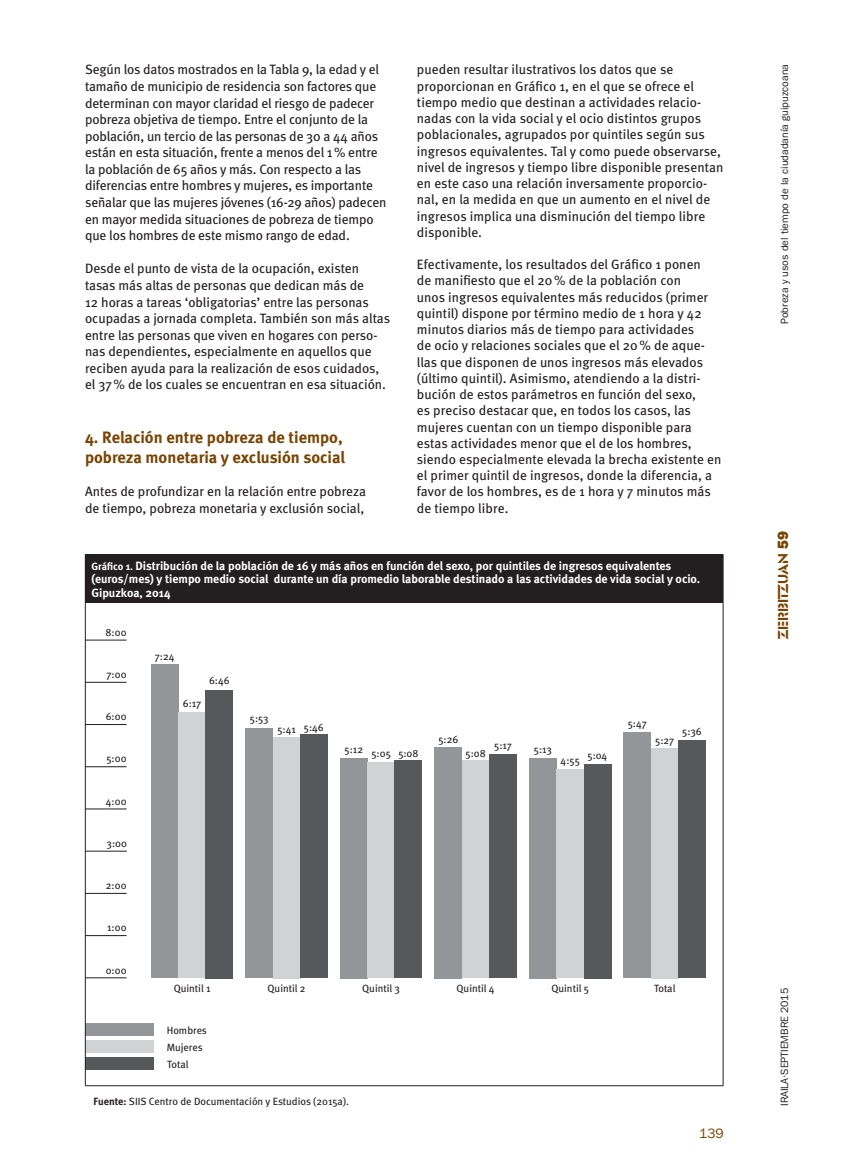
<style>
.page{position:relative;width:851px;height:1170px;background:#fff}
.page>*{position:absolute;margin:0;border:0;box-sizing:border-box;transform-origin:0 0}
.Tit01{font:700 16.5px/20.1px "Meta";color:#794400}
.t1{font:15px "Glaser Ste D";color:#794400}
.Texto{font:13.5px/16.2px "Meta";color:#231f20}
.t2{font:13.5px "Franklin Gothic IT Cby BT";color:#794400}
.GrafTIT{font:700 12px/13.5px "Meta";color:#fff}
.GrafTXT{font:10.5px "Meta";color:#231f20}
.GrafFuente{font:10.5px "Meta";color:#231f20}
.t3{font:10.5px "Franklin Gothic";color:#231f20}
.t4{font:10.5px "Franklin Gothic IT Cby BT";color:#231f20}
.s1{font-size:10.5px}
.s2{font-weight:700}
.s3{font-family:"Franklin Gothic";font-weight:800}
</style>
<div class="page">
<hr style="left:85px;top:682px;width:41px;height:1px;background:#231f20">
<hr style="left:85px;top:639px;width:41px;height:1px;background:#231f20">
<hr style="left:85px;top:724px;width:41px;height:1px;background:#231f20">
<hr style="left:85px;top:766px;width:41px;height:1px;background:#231f20">
<hr style="left:85px;top:808px;width:41px;height:1px;background:#231f20">
<hr style="left:85px;top:850px;width:42px;height:1px;background:#231f20">
<hr style="left:85px;top:893px;width:41px;height:1px;background:#231f20">
<hr style="left:85px;top:935px;width:41px;height:1px;background:#231f20">
<hr style="left:85px;top:977px;width:41px;height:1px;background:#231f20">
<div style="left:151px;top:664px;width:27px;height:314px;background:#939598"></div>
<div style="left:178px;top:712px;width:28px;height:266px;background:#d1d2d4"></div>
<div style="left:206px;top:690px;width:27px;height:288px;background:#57585a"></div>
<div style="left:85px;top:1023px;width:68px;height:12px;background:#939598"></div>
<div style="left:85px;top:1040px;width:68px;height:12px;background:#d1d2d4"></div>
<div style="left:85px;top:1056px;width:68px;height:13px;background:#57585a"></div>
<div style="left:245px;top:728px;width:28px;height:250px;background:#939598"></div>
<div style="left:273px;top:736px;width:27px;height:242px;background:#d1d2d4"></div>
<div style="left:300px;top:734px;width:27px;height:244px;background:#57585a"></div>
<div style="left:340px;top:758px;width:27px;height:220px;background:#939598"></div>
<div style="left:367px;top:762px;width:28px;height:216px;background:#d1d2d4"></div>
<div style="left:395px;top:760px;width:27px;height:218px;background:#57585a"></div>
<div style="left:434px;top:747px;width:28px;height:231px;background:#939598"></div>
<div style="left:462px;top:760px;width:27px;height:218px;background:#d1d2d4"></div>
<div style="left:489px;top:754px;width:27px;height:224px;background:#57585a"></div>
<div style="left:529px;top:758px;width:27px;height:220px;background:#939598"></div>
<div style="left:556px;top:769px;width:27px;height:209px;background:#d1d2d4"></div>
<div style="left:583px;top:764px;width:28px;height:214px;background:#57585a"></div>
<div style="left:623px;top:732px;width:28px;height:246px;background:#939598"></div>
<div style="left:651px;top:747px;width:27px;height:231px;background:#d1d2d4"></div>
<div style="left:678px;top:740px;width:27px;height:238px;background:#57585a"></div>
<div style="left:85px;top:554px;width:638px;height:49px;background:#231f20"></div>
<hr style="left:85px;top:603px;width:1px;height:482px;background:#231f20">
<hr style="left:722px;top:603px;width:1px;height:482px;background:#231f20">
<hr style="left:85px;top:1085px;width:638px;height:1px;background:#231f20">
<p class="Texto" style="left:85px;top:61px;width:303px">Según los datos mostrados en la Tabla 9, la edad y el tamaño de municipio de residencia son factores que determinan con mayor claridad el riesgo de padecer pobreza objetiva de tiempo. Entre el conjunto de la población, un tercio de las personas de 30 a 44 años están en esta situación, frente a menos del 1% entre la población de 65 años y más. Con respecto a las diferencias entre hombres y mujeres, es importante señalar que las mujeres jóvenes (16-29 años) padecen en mayor medida situaciones de pobreza de tiempo que los hombres de este mismo rango de edad.</p>
<p class="Texto" style="left:85px;top:260px;width:306px">Desde el punto de vista de la ocupación, existen tasas más altas de personas que dedican más de<br>12 horas a tareas ‘obligatorias’ entre las personas ocupadas a jornada completa. También son más altas entre las personas que viven en hogares con perso&shy;nas dependientes, especialmente en aquellos que reciben ayuda para la realización de esos cuidados, el 37% de los cuales se encuentran en esa situación.</p>
<p class="Tit01" style="left:85px;top:427px;width:261px">4. Relación entre pobreza de tiempo, pobreza monetaria y exclusión social</p>
<p class="Texto" style="left:85px;top:483px;width:282px">Antes de profundizar en la relación entre pobreza de tiempo, pobreza monetaria y exclusión social,</p>
<p class="Texto" style="left:417px;top:61px;width:308px">pueden resultar ilustrativos los datos que se proporcionan en Gráfico 1, en el que se ofrece el tiempo medio que destinan a actividades relacio&shy;nadas con la vida social y el ocio distintos grupos poblacionales, agrupados por quintiles según sus ingresos equivalentes. Tal y como puede observarse, nivel de ingresos y tiempo libre disponible presentan en este caso una relación inversamente proporcio&shy;nal, en la medida en que un aumento en el nivel de ingresos implica una disminución del tiempo libre disponible.</p>
<p class="Texto" style="left:417px;top:256px;width:306px">Efectivamente, los resultados del Gráfico 1 ponen<br>de manifiesto que el 20% de la población con<br>unos ingresos equivalentes más reducidos (primer quintil) dispone por término medio de 1 hora y 42 minutos diarios más de tiempo para actividades<br>de ocio y relaciones sociales que el 20% de aque&shy;llas que disponen de unos ingresos más elevados (último quintil). Asimismo, atendiendo a la distri&shy;bución de estos parámetros en función del sexo,<br>es preciso destacar que, en todos los casos, las mujeres cuentan con un tiempo disponible para estas actividades menor que el de los hombres, siendo especialmente elevada la brecha existente en el primer quintil de ingresos, donde la diferencia, a favor de los hombres, es de 1 hora y 7 minutos más de tiempo libre.</p>
<p class="GrafTIT" style="left:91px;top:559px;width:610px"><span class="s1">Gráfico 1.</span> Distribución de la población de 16 y más años en función del sexo, por quintiles de ingresos equivalentes (euros/mes) y tiempo medio social durante un día promedio laborable destinado a las actividades de vida social y ocio.<br>Gipuzkoa, 2014</p>
<p class="GrafTXT" style="left:106px;top:626px;width:22px">8:00</p>
<p class="GrafTXT" style="left:107px;top:668px;width:21px">7:00</p>
<p class="GrafTXT" style="left:106px;top:710px;width:22px">6:00</p>
<p class="GrafTXT" style="left:106px;top:752px;width:22px">5:00</p>
<p class="GrafTXT" style="left:106px;top:794px;width:22px">4:00</p>
<p class="GrafTXT" style="left:106px;top:837px;width:22px">3:00</p>
<p class="GrafTXT" style="left:106px;top:879px;width:22px">2:00</p>
<p class="GrafTXT" style="left:107px;top:921px;width:21px">1:00</p>
<p class="GrafTXT" style="left:106px;top:963px;width:22px">0:00</p>
<p class="GrafTXT" style="left:155px;top:649px;width:21px">7:24</p>
<p class="GrafTXT" style="left:183px;top:697px;width:20px">6:17</p>
<p class="GrafTXT" style="left:209px;top:673px;width:22px">6:46</p>
<p class="GrafTXT" style="left:250px;top:712px;width:20px">5:53</p>
<p class="GrafTXT" style="left:277px;top:723px;width:20px">5:41</p>
<p class="GrafTXT" style="left:304px;top:720px;width:21px">5:46</p>
<p class="GrafTXT" style="left:344px;top:742px;width:20px">5:12</p>
<p class="GrafTXT" style="left:371px;top:746px;width:21px">5:05</p>
<p class="GrafTXT" style="left:398px;top:747px;width:22px">5:08</p>
<p class="GrafTXT" style="left:174px;top:981px;width:38px">Quintil 1</p>
<p class="GrafTXT" style="left:167px;top:1024px;width:42px">Hombres</p>
<p class="GrafTXT" style="left:167px;top:1041px;width:37px">Mujeres</p>
<p class="GrafTXT" style="left:167px;top:1058px;width:23px">Total</p>
<p class="GrafTXT" style="left:267px;top:981px;width:40px">Quintil 2</p>
<p class="GrafTXT" style="left:362px;top:981px;width:39px">Quintil 3</p>
<p class="GrafFuente" style="left:94px;top:1095px;width:257px"><span class="s2">Fuente:</span> SIIS Centro de Documentación y Estudios (2015a).</p>
<p class="GrafTXT" style="left:438px;top:732px;width:21px">5:26</p>
<p class="GrafTXT" style="left:465px;top:747px;width:22px">5:08</p>
<p class="GrafTXT" style="left:494px;top:739px;width:19px">5:17</p>
<p class="GrafTXT" style="left:456px;top:981px;width:40px">Quintil 4</p>
<p class="GrafTXT" style="left:534px;top:742px;width:19px">5:13</p>
<p class="GrafTXT" style="left:560px;top:754px;width:21px">4:55</p>
<p class="GrafTXT" style="left:587px;top:749px;width:21px">5:04</p>
<p class="GrafTXT" style="left:627px;top:717px;width:21px">5:47</p>
<p class="GrafTXT" style="left:655px;top:733px;width:20px">5:27</p>
<p class="GrafTXT" style="left:682px;top:725px;width:21px">5:36</p>
<p class="GrafTXT" style="left:551px;top:981px;width:39px">Quintil 5</p>
<p class="GrafTXT" style="left:654px;top:981px;width:23px">Total</p>
<p class="t2" style="left:699px;top:1125px;width:26px">139</p>
<p class="t3" style="left:778px;top:324px;width:261px;rotate:-90deg">Pobreza y usos del tiempo de la ciudadanía guipuzcoana</p>
<p class="t1" style="left:774px;top:639px;width:110px;rotate:-90deg">ZERBITZUAN <span class="s3">59</span></p>
<p class="t4" style="left:778px;top:1105px;width:119px;rotate:-90deg">IRAILA·SEPTIEMBRE 2015</p>
</div>
